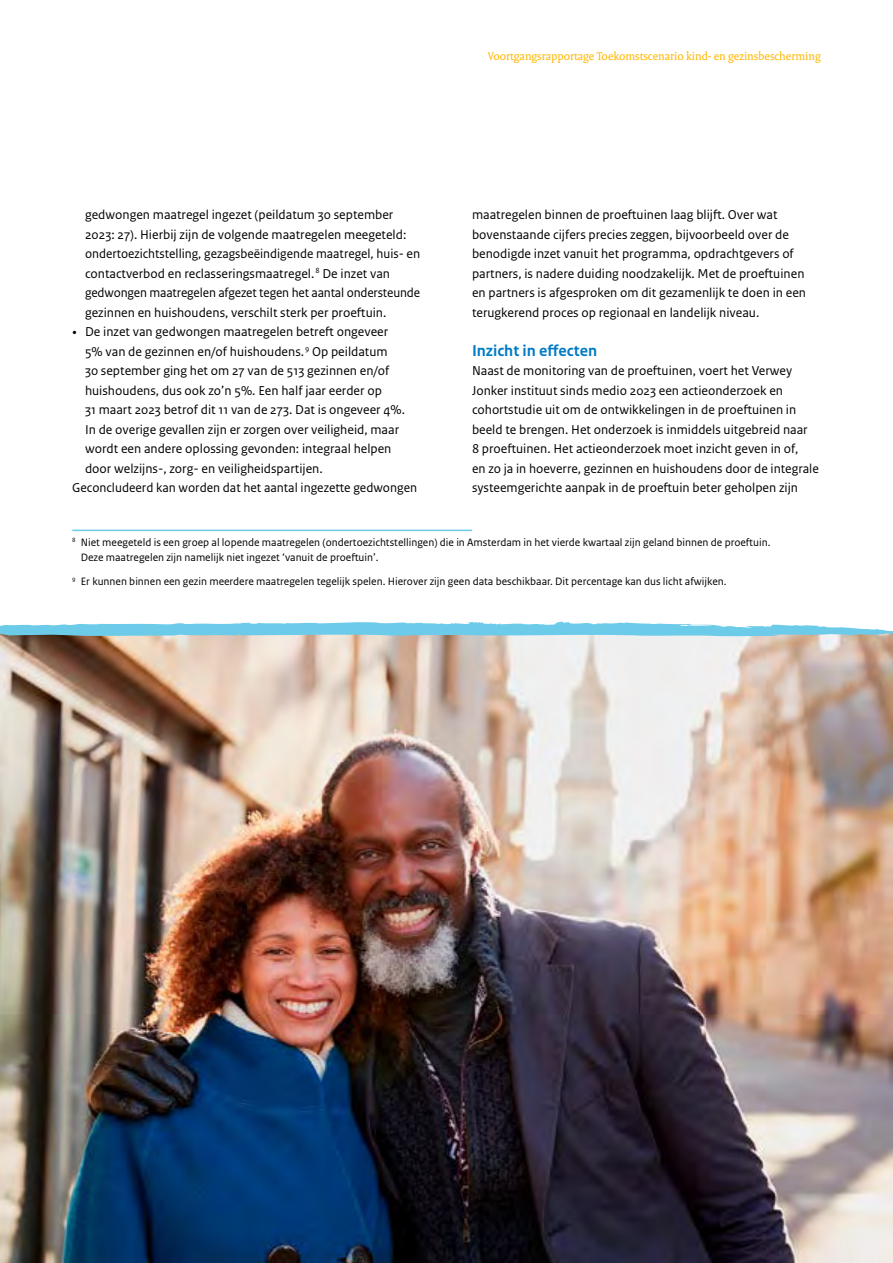
<style>
.page{position:relative;width:893px;height:1263px;background:#fff}
.page>*{position:absolute;margin:0;border:0;box-sizing:border-box;transform-origin:0 0}
.Alineakop_Sans_Heading_2{font:700 16.5px "Rijksoverheid Sans Text";color:#007bc3}
._10_RO_Broodtekst_Sans{font:13.5px/19.5px "Rijksoverheid Sans Text";color:#000}
.t1{font:12px "Rijksoverheid Serif";color:#ffb700}
._14_RO_Voetnoot{font:11.25px/15px "Rijksoverheid Sans Text";color:#000}
.s1{font-family:"Rijksoverheid Serif"}
</style>
<div class="page">
<hr style="left:72px;top:530px;width:400px;height:1px;background:#6dcbea">
<img style="left:0;top:637px;width:893px;height:626px">
<svg style="left:0;top:621px;width:893px;height:16px"></svg>
<p class="t1" style="left:488px;top:49px;width:334px">Voortgangsrapportage Toekomstscenario kind- en gezinsbescherming</p>
<p class="_10_RO_Broodtekst_Sans" style="left:85px;top:205px;width:337px">gedwongen maatregel ingezet (peildatum 30 september 2023: 27). Hierbij zijn de volgende maatregelen meegeteld: ondertoezichtstelling, gezagsbeëindigende maatregel, huis- en contactverbod en reclasseringsmaatregel.<sup>8</sup> De inzet van gedwongen maatregelen afgezet tegen het aantal ondersteunde gezinnen en huishoudens, verschilt sterk per proeftuin.</p>
<p class="_10_RO_Broodtekst_Sans" style="left:85px;top:322px;width:321px;text-indent:-13px"><span class="s1">•</span> De inzet van gedwongen maatregelen betreft ongeveer 5% van de gezinnen en/of huishoudens.<sup>9</sup> Op peildatum<br>30 september ging het om 27 van de 513 gezinnen en/of huishoudens, dus ook zo’n 5%. Een half jaar eerder op<br>31 maart 2023 betrof dit 11 van de 273. Dat is ongeveer 4%.<br>In de overige gevallen zijn er zorgen over veiligheid, maar wordt een andere oplossing gevonden: integraal helpen door welzijns-, zorg- en veiligheidspartijen.</p>
<p class="_10_RO_Broodtekst_Sans" style="left:72px;top:478px;width:346px">Geconcludeerd kan worden dat het aantal ingezette gedwongen</p>
<p class="_10_RO_Broodtekst_Sans" style="left:472px;top:205px;width:336px">maatregelen binnen de proeftuinen laag blijft. Over wat bovenstaande cijfers precies zeggen, bijvoorbeeld over de benodigde inzet vanuit het programma, opdrachtgevers of partners, is nadere duiding noodzakelijk. Met de proeftuinen en partners is afgesproken om dit gezamenlijk te doen in een terugkerend proces op regionaal en landelijk niveau.</p>
<p class="Alineakop_Sans_Heading_2" style="left:472px;top:341px;width:127px">Inzicht in effecten</p>
<p class="_10_RO_Broodtekst_Sans" style="left:472px;top:361px;width:348px">Naast de monitoring van de proeftuinen, voert het Verwey Jonker instituut sinds medio 2023 een actieonderzoek en cohortstudie uit om de ontwikkelingen in de proeftuinen in beeld te brengen. Het onderzoek is inmiddels uitgebreid naar<br>8 proeftuinen. Het actieonderzoek moet inzicht geven in of,<br>en zo ja in hoeverre, gezinnen en huishoudens door de integrale systeemgerichte aanpak in de proeftuin beter geholpen zijn</p>
<p class="_14_RO_Voetnoot" style="left:81px;top:535px;width:691px;text-indent:-9px"><sup>8</sup> Niet meegeteld is een groep al lopende maatregelen (ondertoezichtstellingen) die in Amsterdam in het vierde kwartaal zijn geland binnen de proeftuin.<br>Deze maatregelen zijn namelijk niet ingezet ‘vanuit de proeftuin’.</p>
<p class="_14_RO_Voetnoot" style="left:72px;top:574px;width:656px"><sup>9</sup> Er kunnen binnen een gezin meerdere maatregelen tegelijk spelen. Hierover zijn geen data beschikbaar. Dit percentage kan dus licht afwijken.</p>
</div>
